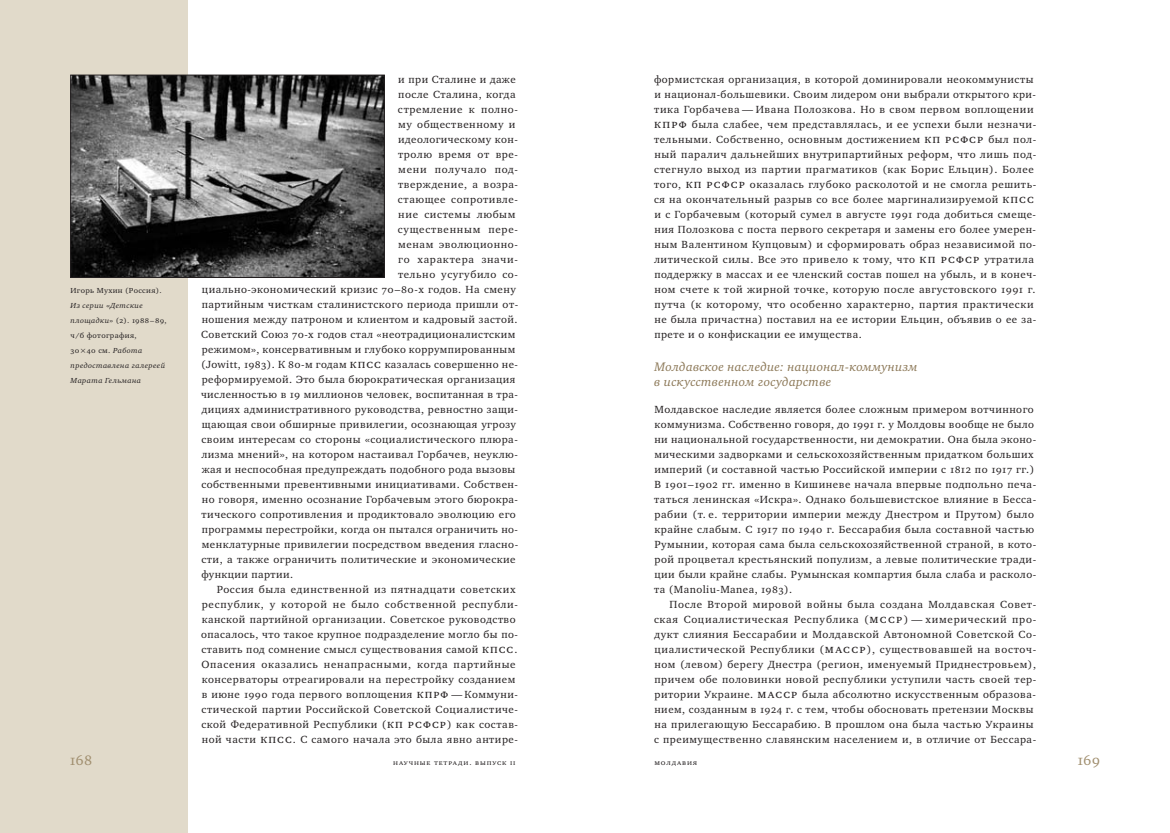
<style>
.page{position:relative;width:1170px;height:833px;background:#fff}
.page>*{position:absolute;margin:0;border:0;box-sizing:border-box;transform-origin:0 0}
.t1{font:15px "Charter ITC";color:#a08e6e}
.t2{font:italic 12.62px/15px "Charter ITC";letter-spacing:.02em;color:#8b7756}
.t3{font:10.62px/15px "Charter ITC";letter-spacing:.045em;color:#231f20}
.t4{font:10.62px/15px "Charter ITC";letter-spacing:.045em;color:#231f20;text-align:justify;scale:1.04 1}
.t5{font:10.62px/15px "Charter ITC";letter-spacing:.065em;color:#231f20;scale:1.04 1}
.t6{font:italic 7.5px/15px "Charter ITC";letter-spacing:.04em;color:#231f20;scale:1.07 1}
.t7{font:7.5px "Charter ITC";letter-spacing:.11em;color:#231f20;scale:1.05 1}
.s1{font-style:normal}
.s2{font-size:12.5px}
</style>
<div class="page">
<div style="left:0;top:0;width:188px;height:832px;background:#e1daca"></div>
<img style="left:73px;top:77px;width:310px;height:199px">
<div style="left:71px;top:75px;width:314px;height:203px;border:1px solid #231f20"></div>
<p class="t6" style="left:71px;top:282px;width:91px"><span class="s1">Игорь Мухин (Россия).<br></span>Из серии <span class="s1">«</span>Детские площадки<span class="s1">» (2). 1988–89, ч/б фотография,<br>30×40 см.</span> Работа предоставлена галереей<br>Марата Гельмана</p>
<p class="t3" style="left:398px;top:71px;width:119px">и при Сталине и даже</p>
<p class="t4" style="left:398px;top:86px;width:114px">после Сталина, когда</p>
<p class="t4" style="left:398px;top:101px;width:117px">стремление к полно-</p>
<p class="t4" style="left:398px;top:116px;width:114px">му общественному и</p>
<p class="t3" style="left:398px;top:131px;width:121px">идеологическому кон-</p>
<p class="t4" style="left:398px;top:146px;width:117px">тролю время от вре-</p>
<p class="t5" style="left:398px;top:161px;width:117px">мени получало под-</p>
<p class="t4" style="left:398px;top:176px;width:117px">тверждение, а возра-</p>
<p class="t4" style="left:398px;top:191px;width:117px">стающее сопротивле-</p>
<p class="t4" style="left:398px;top:206px;width:114px">ние системы любым</p>
<p class="t5" style="left:398px;top:221px;width:117px">существенным пере-</p>
<p class="t4" style="left:398px;top:236px;width:117px">менам эволюционно-</p>
<p class="t4" style="left:398px;top:251px;width:116px">го характера значи-</p>
<p class="t4" style="left:398px;top:266px;width:117px">тельно усугубило со-</p>
<p class="t4" style="left:202px;top:281px;width:304px">циально-экономический кризис 70–80‑х годов. На смену</p>
<p class="t4" style="left:202px;top:296px;width:306px">партийным чисткам сталинистского периода пришли от-</p>
<p class="t3" style="left:202px;top:311px;width:317px">ношения между патроном и клиентом и кадровый застой.</p>
<p class="t3" style="left:201px;top:326px;width:316px">Советский Союз 70‑х годов стал «неотрадиционалистским</p>
<p class="t3" style="left:202px;top:341px;width:315px">режимом», консервативным и глубоко коррумпированным</p>
<p class="t3" style="left:201px;top:356px;width:318px">(Jowitt, 1983). К 80‑м годам <span class="s2">КПСС</span> казалась совершенно не-</p>
<p class="t3" style="left:202px;top:371px;width:315px">реформируемой. Это была бюрократическая организация</p>
<p class="t3" style="left:201px;top:386px;width:318px">численностью в 19 миллионов человек, воспитанная в тра-</p>
<p class="t3" style="left:202px;top:401px;width:317px">дициях административного руководства, ревностно защи-</p>
<p class="t3" style="left:202px;top:416px;width:316px">щающая свои обширные привилегии, осознающая угрозу</p>
<p class="t4" style="left:201px;top:431px;width:306px">своим интересам со стороны «социалистического плюра-</p>
<p class="t4" style="left:202px;top:446px;width:306px">лизма мнений», на котором настаивал Горбачев, неуклю-</p>
<p class="t3" style="left:202px;top:461px;width:315px">жая и неспособная предупреждать подобного рода вызовы</p>
<p class="t4" style="left:201px;top:476px;width:306px">собственными превентивными инициативами. Собствен-</p>
<p class="t3" style="left:202px;top:491px;width:318px">но говоря, именно осознание Горбачевым этого бюрокра-</p>
<p class="t4" style="left:202px;top:506px;width:304px">тического сопротивления и продиктовало эволюцию его</p>
<p class="t3" style="left:202px;top:521px;width:318px">программы перестройки, когда он пытался ограничить но-</p>
<p class="t4" style="left:202px;top:536px;width:306px">менклатурные привилегии посредством введения гласно-</p>
<p class="t4" style="left:201px;top:551px;width:304px">сти, а также ограничить политические и экономические</p>
<p class="t3" style="left:201px;top:566px;width:93px">функции партии.</p>
<p class="t4" style="left:217px;top:581px;width:289px">Россия была единственной из пятнадцати советских</p>
<p class="t5" style="left:202px;top:596px;width:306px">республик, у которой не было собственной республи-</p>
<p class="t3" style="left:202px;top:611px;width:316px">канской партийной организации. Советское руководство</p>
<p class="t3" style="left:201px;top:626px;width:318px">опасалось, что такое крупное подразделение могло бы по-</p>
<p class="t3" style="left:201px;top:641px;width:318px">ставить под сомнение смысл существования самой <span class="s2">КПСС</span> .</p>
<p class="t5" style="left:201px;top:656px;width:304px">Опасения оказались ненапрасными, когда партийные</p>
<p class="t3" style="left:202px;top:671px;width:315px">консерваторы отреагировали на перестройку созданием</p>
<p class="t3" style="left:202px;top:686px;width:318px">в июне 1990 года первого воплощения <span class="s2">КПРФ</span> — Коммуни-</p>
<p class="t4" style="left:201px;top:701px;width:306px">стической партии Российской Советской Социалистиче-</p>
<p class="t3" style="left:201px;top:716px;width:318px">ской Федеративной Республики (<span class="s2">КП РС ФСР</span> ) как состав-</p>
<p class="t3" style="left:202px;top:731px;width:318px">ной части <span class="s2">КПСС</span> . С самого начала это была явно антире-</p>
<p class="t3" style="left:654px;top:71px;width:384px">формистская организация, в которой доминировали неокоммунисты и национал-большевики. Своим лидером они выбрали открытого кри&shy;тика Горбачева — Ивана Полозкова. Но в свом первом воплощении <span class="s2">КПРФ</span> была слабее, чем представлялась, и ее успехи были незначи&shy;тельными. Собственно, основным достижением <span class="s2">КП РС ФСР</span> был пол&shy;ный паралич дальнейших внутрипартийных реформ, что лишь под&shy;стегнуло выход из партии прагматиков (как Борис Ельцин). Более того, <span class="s2">КП РС ФСР</span> оказалась глубоко расколотой и не смогла решить&shy;ся на окончательный разрыв со все более маргинализируемой <span class="s2">КПСС<br></span>и с Горбачевым (который сумел в августе 1991 года добиться смеще&shy;ния Полозкова с поста первого секретаря и замены его более умерен&shy;ным Валентином Купцовым) и сформировать образ независимой по&shy;литической силы. Все это привело к тому, что <span class="s2">КП РС ФСР</span> утратила поддержку в массах и ее членский состав пошел на убыль, и в конеч&shy;ном счете к той жирной точке, которую после августовского 1991 г. путча (к которому, что особенно характерно, партия практически не была причастна) поставил на ее истории Ельцин, объявив о ее за&shy;прете и о конфискации ее имущества.</p>
<p class="t2" style="left:654px;top:359px;width:265px">Молдавское наследие: национал-коммунизм в искусственном государстве</p>
<p class="t3" style="left:654px;top:401px;width:383px">Молдавское наследие является более сложным примером вотчинного коммунизма. Собственно говоря, до 1991 г. у Молдовы вообще не было ни национальной государственности, ни демократии. Она была эконо&shy;мическими задворками и сельскохозяйственным придатком больших империй (и составной частью Российской империи с 1812 по 1917 гг.)<br>В 1901–1902 гг. именно в Кишиневе начала впервые подпольно печа&shy;таться ленинская «Искра». Однако большевистское влияние в Бесса&shy;рабии (т. е. территории империи между Днестром и Прутом) было крайне слабым. С 1917 по 1940 г. Бессарабия была составной частью Румынии, которая сама была сельскохозяйственной страной, в кото&shy;рой процветал крестьянский популизм, а левые политические тради&shy;ции были крайне слабы. Румынская компартия была слаба и расколо&shy;та (Manoliu-Manea, 1983).</p>
<p class="t5" style="left:654px;top:596px;width:369px;text-indent:15px">После Второй мировой войны была создана Молдавская Совет&shy;ская Социалистическая Республика (<span class="s2">МССР</span></p>
<p class="t4" style="left:655px;top:611px;width:368px;text-indent:249px">) — химерический про&shy;дукт слияния Бессарабии и Молдавской Автономной Советской Со&shy;циалистической Республики (<span class="s2">МАССР</span></p>
<p class="t4" style="left:654px;top:641px;width:369px;text-indent:212px">), существовавшей на восточ&shy;ном (левом) берегу Днестра (регион, именуемый Приднестровьем), причем обе половинки новой республики уступили часть своей тер&shy;ритории Украине. <span class="s2">МАССР</span></p>
<p class="t3" style="left:654px;top:686px;width:384px;text-indent:148px">была абсолютно искусственным образова&shy;нием, созданным в 1924 г. с тем, чтобы обосновать претензии Москвы на прилегающую Бессарабию. В прошлом она была частью Украины с преимущественно славянским населением и, в отличие от Бессара-</p>
<h1 class="t1" style="left:70px;top:751px;width:24px">168</h1>
<p class="t7" style="left:393px;top:758px;width:118px">научные тетради. выпуск ii</p>
<p class="t7" style="left:654px;top:758px;width:42px">Молдавия</p>
<h1 class="t1" style="left:1078px;top:751px;width:24px">169</h1>
</div>
